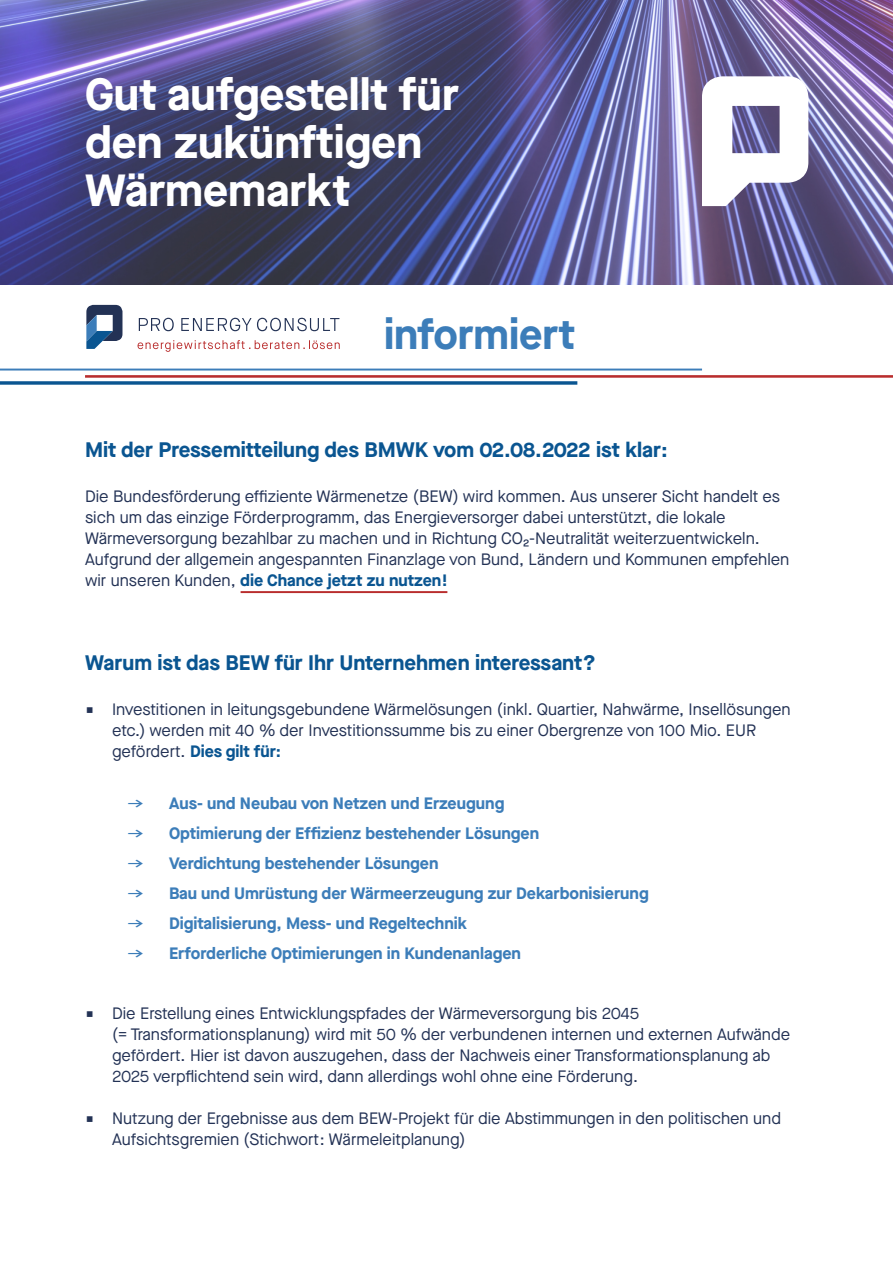
<style>
.page{position:relative;width:893px;height:1263px;background:#fff}
.page>*{position:absolute;margin:0;border:0;box-sizing:border-box;transform-origin:0 0}
.t1{font:700 45px/48px "Maison Neue";color:#fff}
.t2{font:700 42px "Maison Neue";color:#3c7db9}
.t3{font:700 21px "Maison Neue";color:#0a5591}
.t4{font:16.5px/21px "Maison Neue";color:#233255}
.t5{font:700 16.5px "Maison Neue";color:#3c7db9}
.s1{font-weight:700;color:#0a5591}
.s2{font-family:"Lucida Grande"}
.s3{font-weight:400;font-size:15.75px}
</style>
<div class="page">
<img style="left:0;top:0;width:893px;height:285px">
<svg style="left:138px;top:340px;width:202px;height:12px"></svg>
<svg style="left:139px;top:318px;width:200px;height:13px"></svg>
<svg style="left:86px;top:305px;width:36px;height:44px"></svg>
<hr style="left:0;top:369px;width:702px;height:1px;background:#3c7db9">
<svg style="left:0;top:381px;width:577px;height:4px;background:#2b6c9f"></svg>
<hr style="left:85px;top:375px;width:808px;height:3px;background:#b92d2d">
<hr style="left:241px;top:591px;width:206px;height:2px;background:#b92d2d">
<svg style="left:702px;top:76px;width:106px;height:130px"></svg>
<h1 class="t1" style="left:85px;top:75px;width:375px">Gut aufgestellt für den zukünftigen<br>Wärmemarkt</h1>
<h2 class="t2" style="left:384px;top:317px;width:192px">informiert</h2>
<p class="t3" style="left:85px;top:441px;width:584px">Mit der Pressemitteilung des BMWK vom 02.08.2022 ist klar:</p>
<p class="t4" style="left:85px;top:487px;width:706px">Die Bundesförderung effiziente Wärmenetze (BEW) wird kommen. Aus unserer Sicht handelt es sich um das einzige Förderprogramm, das Energieversorger dabei unterstützt, die lokale Wärmeversorgung bezahlbar zu machen und in Richtung CO₂-Neutralität weiterzuentwickeln.<br>Aufgrund der allgemein angespannten Finanzlage von Bund, Ländern und Kommunen empfehlen wir unseren Kunden, <span class="s1">die Chance jetzt zu nutzen!</span></p>
<p class="t3" style="left:85px;top:654px;width:512px">Warum ist das BEW für Ihr Unternehmen interessant?</p>
<p class="t4" style="left:112px;top:700px;width:680px;text-indent:-27px"><span class="s2">■</span> Investitionen in leitungsgebundene Wärmelösungen (inkl. Quartier, Nahwärme, Insellösungen etc.) werden mit 40 % der Investitionssumme bis zu einer Obergrenze von 100 Mio. EUR gefördert. <span class="s1">Dies gilt für:</span></p>
<p class="t5" style="left:127px;top:797px;width:379px"><span class="s3">→</span> Aus- und Neubau von Netzen und Erzeugung</p>
<p class="t5" style="left:127px;top:827px;width:414px"><span class="s3">→</span> Optimierung der Effizienz bestehender Lösungen</p>
<p class="t5" style="left:127px;top:857px;width:313px"><span class="s3">→</span> Verdichtung bestehender Lösungen</p>
<p class="t5" style="left:127px;top:887px;width:523px"><span class="s3">→</span> Bau und Umrüstung der Wärmeerzeugung zur Dekarbonisierung</p>
<p class="t5" style="left:127px;top:917px;width:342px"><span class="s3">→</span> Digitalisierung, Mess- und Regeltechnik</p>
<p class="t5" style="left:127px;top:947px;width:395px"><span class="s3">→</span> Erforderliche Optimierungen in Kundenanlagen</p>
<p class="t4" style="left:112px;top:1004px;width:680px;text-indent:-27px"><span class="s2">■</span> Die Erstellung eines Entwicklungspfades der Wärmeversorgung bis 2045<br>(= Transformationsplanung) wird mit 50 % der verbundenen internen und externen Aufwände gefördert. Hier ist davon auszugehen, dass der Nachweis einer Transformationsplanung ab 2025 verpflichtend sein wird, dann allerdings wohl ohne eine Förderung.</p>
<p class="t4" style="left:112px;top:1109px;width:671px;text-indent:-27px"><span class="s2">■</span> Nutzung der Ergebnisse aus dem BEW-Projekt für die Abstimmungen in den politischen und<br>Aufsichtsgremien (Stichwort: Wärmeleitplanung)</p>
</div>
